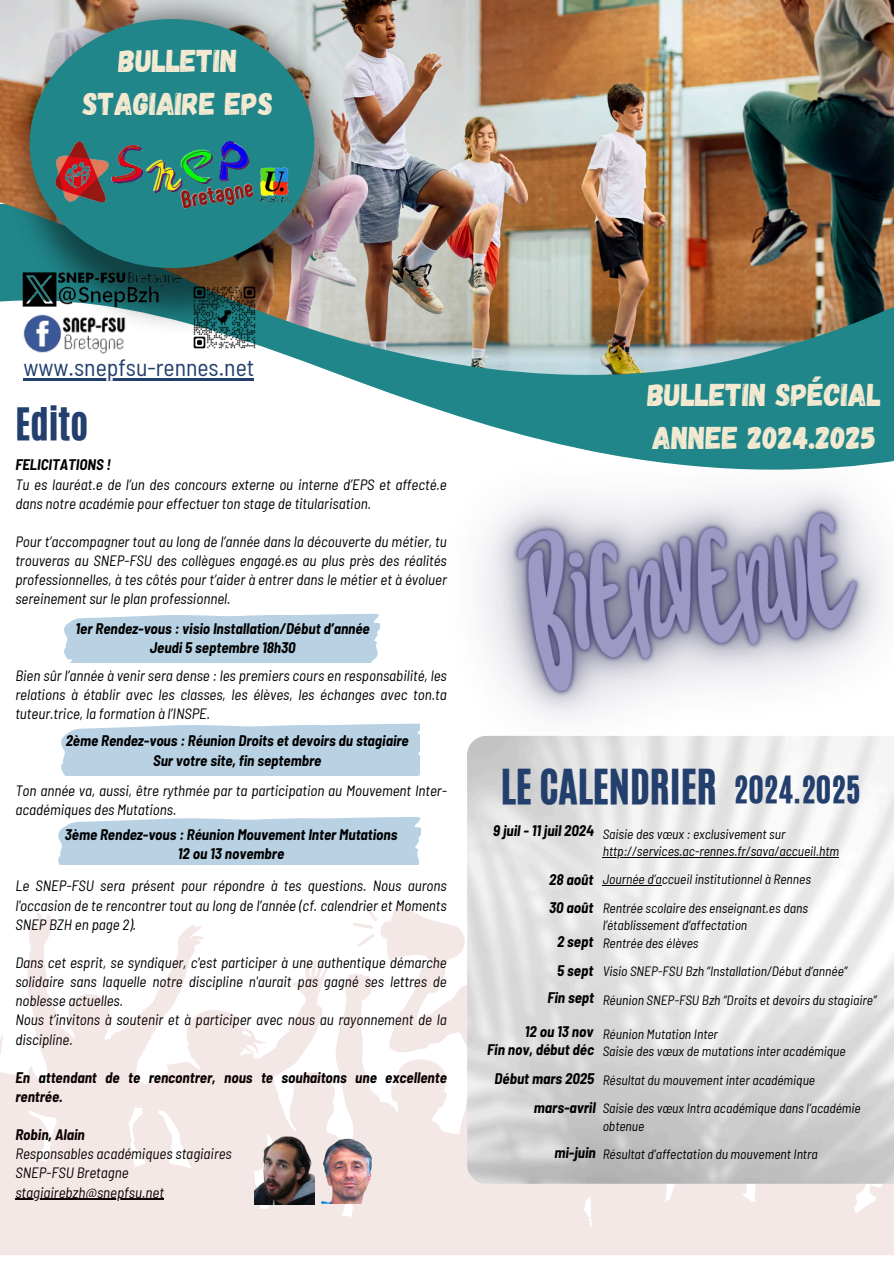
<style>
.page{position:relative;width:894px;height:1264px;background:#fff}
.page>*{position:absolute;margin:0;border:0;box-sizing:border-box;transform-origin:0 0}
.t1{font:40.5px "CA Generated";color:#223f6d}
.t2{font:37.5px "CA Generated";color:#223f6d}
.t3{font:31.5px/43.8px "Gagalin";color:#f4ead2}
.t4{font:31.5px "CA Generated";color:#223f6d}
.t5{font:semi-condensed 23.7px "Barlow";color:#223f6d}
.t6{font:italic semi-condensed 15px/19.2px "Barlow";color:#000;text-align:justify}
.t7{font:italic 700 semi-condensed 15px/19.2px "Barlow";color:#000}
.t8{font:italic semi-condensed 13.5px/17.2px "Barlow";color:#000}
</style>
<div class="page">
<img style="left:0;top:0;width:893px;height:776px">
<svg style="left:0;top:375px;width:320px;height:158px"></svg>
<img style="left:0;top:194px;width:893px;height:181px">
<img style="left:7px;top:0;width:343px;height:333px">
<svg style="left:0;top:864px;width:893px;height:391px;fill:#f4e8e7"></svg>
<img style="left:467px;top:909px;width:426px;height:274px">
<div style="left:30px;top:19px;width:284px;height:249px;background:#20868a;border-radius:50%"></div>
<img style="left:47px;top:141px;width:250px;height:71px">
<img style="left:187px;top:280px;width:74px;height:74px">
<img style="left:22px;top:272px;width:159px;height:36px">
<img style="left:22px;top:312px;width:104px;height:42px">
<div style="left:62px;top:614px;width:258px;height:48px;background:#b8d2e4"></div>
<svg style="left:59px;top:723px;width:261px;height:52px;background:#bdd5e6"></svg>
<div style="left:58px;top:818px;width:262px;height:46px;background:#b8d2e4"></div>
<img style="left:321px;top:1137px;width:52px;height:66px">
<img style="left:254px;top:1132px;width:60px;height:72px">
<hr style="left:23px;top:378px;width:231px;height:2px;background:#223f6d">
<img style="left:320px;top:302px;width:573px;height:607px">
<p class="t3" style="left:83px;top:37px;width:192px;text-align:center">BULLETIN<br>STAGIAIRE EPS</p>
<p class="t5" style="left:23px;top:352px;width:232px">www.snepfsu-rennes.net</p>
<p class="t2" style="left:16px;top:397px;width:74px">Edito</p>
<p class="t7" style="left:15px;top:455px;width:97px">FELICITATIONS !</p>
<p class="t6" style="left:15px;top:474px;width:433px">Tu es lauréat.e de l’un des concours externe ou interne d’EPS et affecté.e dans notre académie pour effectuer ton stage de titularisation.</p>
<h5 class="t6" style="left:15px;top:531px;width:433px">Pour t’accompagner tout au long de l’année dans la découverte du métier, tu trouveras au SNEP-FSU des collègues engagé.es au plus près des réalités professionnelles, à tes côtés pour t’aider à entrer dans le métier et à évoluer sereinement sur le plan professionnel.</h5>
<p class="t7" style="left:76px;top:618px;width:295px">1er Rendez-vous : visio Installation/Début d’année</p>
<p class="t7" style="left:150px;top:637px;width:147px">Jeudi 5 septembre 18h30</p>
<p class="t6" style="left:15px;top:665px;width:433px">Bien sûr l’année à venir sera dense : les premiers cours en responsabilité, les relations à établir avec les classes, les élèves, les échanges avec ton.ta tuteur.trice, la formation à l’INSPE.</p>
<p class="t7" style="left:66px;top:730px;width:344px">2ème Rendez-vous : Réunion Droits et devoirs du stagiaire</p>
<p class="t7" style="left:153px;top:750px;width:170px">Sur votre site, fin septembre</p>
<p class="t6" style="left:15px;top:780px;width:433px">Ton année va, aussi, être rythmée par ta participation au Mouvement Inter&shy;académiques des Mutations.</p>
<p class="t7" style="left:65px;top:824px;width:334px">3ème Rendez-vous : Réunion Mouvement Inter Mutations</p>
<p class="t7" style="left:178px;top:843px;width:108px">12 ou 13 novembre</p>
<p class="t6" style="left:15px;top:875px;width:433px">Le SNEP-FSU sera présent pour répondre à tes questions. Nous aurons l'occasion de te rencontrer tout au long de l’année (cf. calendrier et Moments SNEP BZH en page 2).</p>
<p class="t6" style="left:15px;top:952px;width:433px">Dans cet esprit, se syndiquer, c'est participer à une authentique démarche solidaire sans laquelle notre discipline n'aurait pas gagné ses lettres de noblesse actuelles.</p>
<p class="t6" style="left:15px;top:1009px;width:433px">Nous t’invitons à soutenir et à participer avec nous au rayonnement de la discipline.</p>
<h6 class="t7" style="left:15px;top:1067px;width:433px">En attendant de te rencontrer, nous te souhaitons une excellente rentrée.</h6>
<h3 class="t7" style="left:15px;top:1124px;width:71px">Robin, Alain</h3>
<h5 class="t6" style="left:15px;top:1143px;width:218px">Responsables académiques stagiaires</h5>
<p class="t6" style="left:15px;top:1162px;width:115px">SNEP-FSU Bretagne</p>
<p class="t6" style="left:15px;top:1181px;width:150px">stagiairebzh@snepfsu.net</p>
<p class="t3" style="left:647px;top:371px;width:235px">BULLETIN SPÉCIAL<br>ANNEE 2024.2025</p>
<h2 class="t1" style="left:500px;top:757px;width:217px">LE CALENDRIER</h2>
<h4 class="t4" style="left:733px;top:767px;width:128px">2024.2025</h4>
<p class="t7" style="left:493px;top:820px;width:102px">9 juil - 11 juil 2024</p>
<p class="t8" style="left:602px;top:824px;width:184px">Saisie des vœux : exclusivement sur</p>
<p class="t8" style="left:602px;top:842px;width:238px">http://services.ac-rennes.fr/sava/accueil.htm</p>
<p class="t8" style="left:602px;top:870px;width:210px">Journée d’accueil institutionnel à Rennes</p>
<p class="t8" style="left:602px;top:899px;width:207px">Rentrée scolaire des enseignant.es dans l’établissement d’affectation</p>
<p class="t8" style="left:602px;top:933px;width:97px">Rentrée des élèves</p>
<p class="t8" style="left:602px;top:962px;width:246px">Visio SNEP-FSU Bzh “Installation/Début d’année”</p>
<p class="t8" style="left:602px;top:990px;width:275px">Réunion SNEP-FSU Bzh “Droits et devoirs du stagiaire”</p>
<p class="t8" style="left:602px;top:1025px;width:117px">Réunion Mutation Inter</p>
<p class="t8" style="left:602px;top:1042px;width:244px">Saisie des vœux de mutations inter académique</p>
<p class="t8" style="left:602px;top:1070px;width:214px">Résultat du mouvement inter académique</p>
<p class="t8" style="left:602px;top:1099px;width:259px">Saisie des vœux Intra académique dans l’académie obtenue</p>
<p class="t8" style="left:602px;top:1145px;width:216px">Résultat d’affectation du mouvement Intra</p>
<p class="t7" style="left:549px;top:869px;width:46px">28 août</p>
<p class="t7" style="left:549px;top:897px;width:46px">30 août</p>
<p class="t7" style="left:557px;top:930px;width:38px">2 sept</p>
<p class="t7" style="left:557px;top:960px;width:38px">5 sept</p>
<p class="t7" style="left:547px;top:987px;width:48px">Fin sept</p>
<p class="t7" style="left:487px;top:1039px;width:108px">Fin nov, début déc</p>
<p class="t7" style="left:524px;top:1021px;width:70px">12 ou 13 nov</p>
<p class="t7" style="left:494px;top:1068px;width:101px">Début mars 2025</p>
<p class="t7" style="left:534px;top:1097px;width:63px">mars-avril</p>
<p class="t7" style="left:554px;top:1142px;width:43px">mi-juin</p>
</div>
